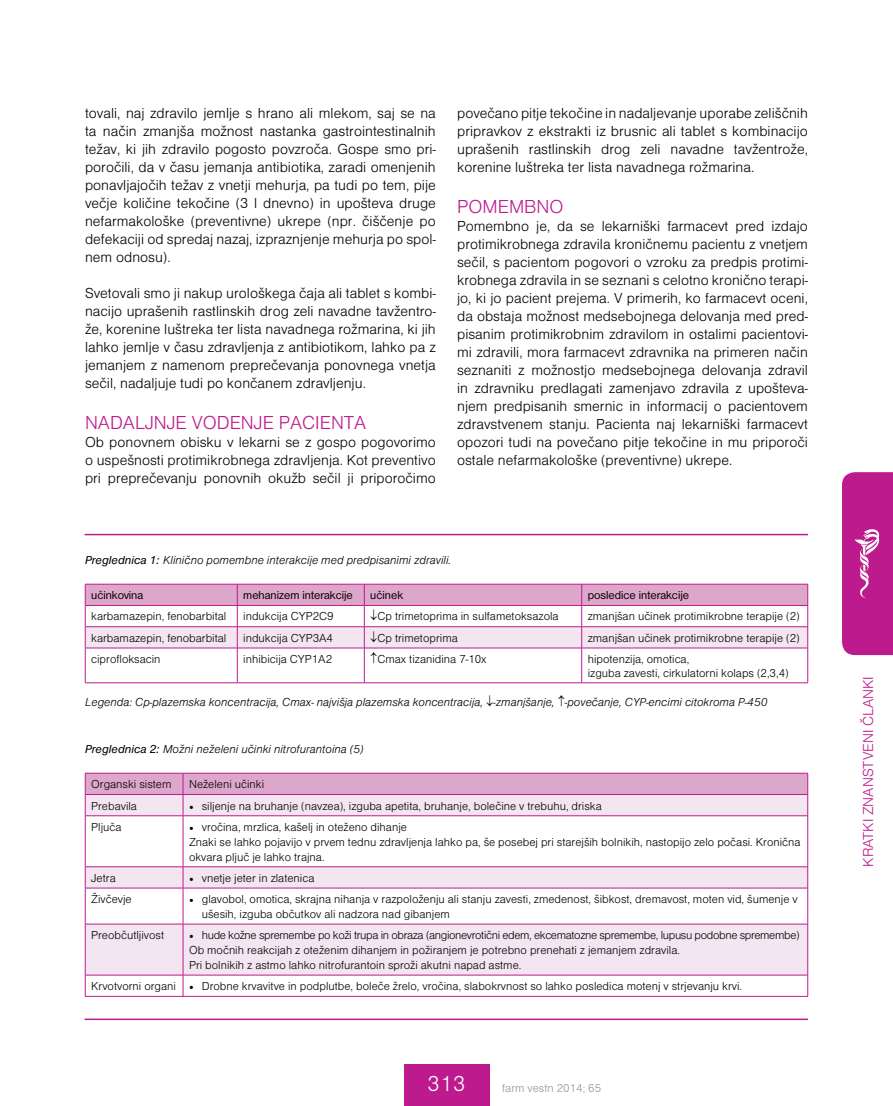
<style>
.page{position:relative;width:893px;height:1106px;background:#fff}
.page>*{position:absolute;margin:0;border:0;box-sizing:border-box;transform-origin:0 0}
.t1{font:22.5px "Nimbus San DEE Ligh";color:#fff}
.t2{font:19.5px "Nimbus San DEE Ligh";color:#bd1a8d}
.body{font:15px/18px "Nimbus San DEE Ligh";color:#000;text-align:justify}
.t3{font:15px "Nimbus San DEE Ligh";color:#bd1a8d}
.t4{font:12px/15px "Nimbus San DEE Ligh";color:#000}
.body-2{font:12px "Nimbus San DEE Ligh Ital";color:#000}
.t5{font:12px "Nimbus San DEE Ligh";letter-spacing:-.03em;color:#000}
.t6{font:12px "Nimbus San DEE";color:#000}
.t7{font:12px "Nimbus San DEE Ligh";color:#939598}
.s1{font-family:"Nimbus San DEE";font-style:italic}
.s2{font-family:"Minion Pro"}
</style>
<div class="page">
<div style="left:404px;top:1064px;width:85px;height:42px;background:#bd1a8d"></div>
<svg style="left:842px;top:472px;width:51px;height:183px;background:#c02693"></svg>
<hr style="left:85px;top:534px;width:723px;height:1px;background:#bd1a8d">
<hr style="left:85px;top:1018px;width:723px;height:2px;background:#bd1a8d">
<svg style="left:86px;top:648px;width:721px;height:34px"></svg>
<hr style="left:85px;top:648px;width:1px;height:34px;background:#bd1a8d">
<hr style="left:85px;top:682px;width:152px;height:1px;background:#bd1a8d">
<hr style="left:237px;top:648px;width:1px;height:34px;background:#bd1a8d">
<hr style="left:364px;top:648px;width:1px;height:34px;background:#bd1a8d">
<hr style="left:581px;top:648px;width:1px;height:34px;background:#bd1a8d">
<hr style="left:807px;top:648px;width:1px;height:34px;background:#bd1a8d">
<hr style="left:237px;top:682px;width:127px;height:1px;background:#bd1a8d">
<hr style="left:364px;top:682px;width:218px;height:1px;background:#bd1a8d">
<hr style="left:582px;top:682px;width:226px;height:1px;background:#bd1a8d">
<svg style="left:85px;top:584px;width:723px;height:64px"></svg>
<hr style="left:237px;top:605px;width:127px;height:1px;background:#bd1a8d">
<hr style="left:364px;top:605px;width:218px;height:1px;background:#bd1a8d">
<hr style="left:582px;top:605px;width:226px;height:1px;background:#bd1a8d">
<svg style="left:86px;top:816px;width:721px;height:180px"></svg>
<hr style="left:85px;top:816px;width:1px;height:50px;background:#bd1a8d">
<hr style="left:183px;top:816px;width:1px;height:50px;background:#bd1a8d">
<hr style="left:807px;top:816px;width:1px;height:50px;background:#bd1a8d">
<hr style="left:85px;top:888px;width:1px;height:35px;background:#bd1a8d">
<hr style="left:183px;top:888px;width:1px;height:35px;background:#bd1a8d">
<hr style="left:807px;top:888px;width:1px;height:35px;background:#bd1a8d">
<svg style="left:85px;top:975px;width:1px;height:21px"></svg>
<hr style="left:85px;top:996px;width:98px;height:1px;background:#bd1a8d">
<svg style="left:183px;top:975px;width:1px;height:21px"></svg>
<svg style="left:807px;top:975px;width:1px;height:21px"></svg>
<hr style="left:183px;top:996px;width:625px;height:1px;background:#bd1a8d">
<hr style="left:85px;top:815px;width:98px;height:1px;background:#bd1a8d">
<svg style="left:85px;top:773px;width:723px;height:42px;background:#e6beda"></svg>
<hr style="left:183px;top:815px;width:625px;height:1px;background:#bd1a8d">
<hr style="left:85px;top:866px;width:98px;height:1px;background:#bd1a8d">
<svg style="left:85px;top:867px;width:1px;height:20px"></svg>
<hr style="left:85px;top:887px;width:98px;height:1px;background:#bd1a8d">
<hr style="left:183px;top:866px;width:625px;height:1px;background:#bd1a8d">
<svg style="left:183px;top:867px;width:1px;height:20px"></svg>
<svg style="left:807px;top:867px;width:1px;height:20px"></svg>
<hr style="left:183px;top:887px;width:625px;height:1px;background:#bd1a8d">
<hr style="left:85px;top:923px;width:98px;height:1px;background:#bd1a8d">
<hr style="left:85px;top:924px;width:1px;height:50px;background:#bd1a8d">
<hr style="left:85px;top:974px;width:98px;height:1px;background:#bd1a8d">
<hr style="left:183px;top:923px;width:625px;height:1px;background:#bd1a8d">
<hr style="left:183px;top:924px;width:1px;height:50px;background:#bd1a8d">
<hr style="left:807px;top:924px;width:1px;height:50px;background:#bd1a8d">
<hr style="left:183px;top:974px;width:625px;height:1px;background:#bd1a8d">
<p class="body" style="left:85px;top:104px;width:352px">tovali, naj zdravilo jemlje s hrano ali mlekom, saj se na ta način zmanjša možnost nastanka gastrointestinalnih težav, ki jih zdravilo pogosto povzroča. Gospe smo pri&shy;poročili, da v času jemanja antibiotika, zaradi omenjenih ponavljajočih težav z vnetji mehurja, pa tudi po tem, pije večje količine tekočine (3 l dnevno) in upošteva druge nefarmakološke (preventivne) ukrepe (npr. čiščenje po defekaciji od spredaj nazaj, izpraznjenje mehurja po spol&shy;nem odnosu).</p>
<p class="body" style="left:85px;top:284px;width:352px">Svetovali smo ji nakup urološkega čaja ali tablet s kombi&shy;nacijo uprašenih rastlinskih drog zeli navadne tavžentro&shy;že, korenine luštreka ter lista navadnega rožmarina, ki jih lahko jemlje v času zdravljenja z antibiotikom, lahko pa z jemanjem z namenom preprečevanja ponovnega vnetja sečil, nadaljuje tudi po končanem zdravljenju.</p>
<p class="t2" style="left:85px;top:412px;width:283px">NADALJNJE VODENJE PACIENTA</p>
<p class="body" style="left:85px;top:433px;width:352px">Ob ponovnem obisku v lekarni se z gospo pogovorimo o uspešnosti protimikrobnega zdravljenja. Kot preventivo pri preprečevanju ponovnih okužb sečil ji priporočimo</p>
<p class="body" style="left:457px;top:104px;width:352px">povečano pitje tekočine in nadaljevanje uporabe zeliščnih pripravkov z ekstrakti iz brusnic ali tablet s kombinacijo uprašenih rastlinskih drog zeli navadne tavžentrože, korenine luštreka ter lista navadnega rožmarina.</p>
<p class="t2" style="left:457px;top:196px;width:108px">POMEMBNO</p>
<p class="body" style="left:457px;top:217px;width:352px">Pomembno je, da se lekarniški farmacevt pred izdajo protimikrobnega zdravila kroničnemu pacientu z vnetjem sečil, s pacientom pogovori o vzroku za predpis protimi&shy;krobnega zdravila in se seznani s celotno kronično terapi&shy;jo, ki jo pacient prejema. V primerih, ko farmacevt oceni, da obstaja možnost medsebojnega delovanja med pred&shy;pisanim protimikrobnim zdravilom in ostalimi pacientovi&shy;mi zdravili, mora farmacevt zdravnika na primeren način seznaniti z možnostjo medsebojnega delovanja zdravil in zdravniku predlagati zamenjavo zdravila z upošteva&shy;njem predpisanih smernic in informacij o pacientovem zdravstvenem stanju. Pacienta naj lekarniški farmacevt opozori tudi na povečano pitje tekočine in mu priporoči ostale nefarmakološke (preventivne) ukrepe.</p>
<p class="body-2" style="left:85px;top:553px;width:368px"><span class="s1">Preglednica 1:</span> Klinično pomembne interakcije med predpisanimi zdravili.</p>
<p class="t6" style="left:91px;top:588px;width:54px">učinkovina</p>
<p class="t6" style="left:243px;top:588px;width:111px">mehanizem interakcije</p>
<p class="t6" style="left:370px;top:588px;width:34px">učinek</p>
<p class="t6" style="left:588px;top:588px;width:103px">posledice interakcije</p>
<p class="t4" style="left:91px;top:609px;width:137px">karbamazepin, fenobarbital</p>
<p class="t4" style="left:243px;top:609px;width:92px">indukcija CYP2C9</p>
<p class="t4" style="left:370px;top:609px;width:190px">↓Cp trimetoprima in sulfametoksazola</p>
<p class="t4" style="left:588px;top:609px;width:213px">zmanjšan učinek protimikrobne terapije (2)</p>
<p class="t4" style="left:91px;top:630px;width:137px">karbamazepin, fenobarbital</p>
<p class="t4" style="left:243px;top:630px;width:91px">indukcija CYP3A4</p>
<p class="t4" style="left:370px;top:630px;width:89px">↓Cp trimetoprima</p>
<p class="t4" style="left:588px;top:630px;width:213px">zmanjšan učinek protimikrobne terapije (2)</p>
<p class="t4" style="left:91px;top:651px;width:71px">ciprofloksacin</p>
<p class="t4" style="left:243px;top:651px;width:90px">inhibicija CYP1A2</p>
<p class="t4" style="left:370px;top:651px;width:118px">↑Cmax tizanidina 7-10x</p>
<p class="t4" style="left:588px;top:651px;width:103px">hipotenzija, omotica,</p>
<p class="t4" style="left:588px;top:665px;width:202px">izguba zavesti, cirkulatorni kolaps (2,3,4)</p>
<p class="body-2" style="left:85px;top:695px;width:684px">Legenda: Cp-plazemska koncentracija, Cmax- najvišja plazemska koncentracija, ↓-zmanjšanje, ↑-povečanje, CYP-encimi citokroma P-450</p>
<p class="body-2" style="left:85px;top:742px;width:280px"><span class="s1">Preglednica 2:</span> Možni neželeni učinki nitrofurantoina (5)</p>
<p class="t4" style="left:91px;top:777px;width:82px">Organski sistem</p>
<p class="t4" style="left:189px;top:777px;width:77px">Neželeni učinki</p>
<p class="t4" style="left:91px;top:798px;width:47px">Prebavila</p>
<p class="t4" style="left:189px;top:798px;width:414px"><span class="s2">•</span> siljenje na bruhanje (navzea), izguba apetita, bruhanje, bolečine v trebuhu, driska</p>
<p class="t4" style="left:91px;top:819px;width:32px">Pljuča</p>
<p class="t4" style="left:189px;top:819px;width:219px"><span class="s2">•</span> vročina, mrzlica, kašelj in oteženo dihanje</p>
<p class="t4" style="left:189px;top:834px;width:613px">Znaki se lahko pojavijo v prvem tednu zdravljenja lahko pa, še posebej pri starejših bolnikih, nastopijo zelo počasi. Kronična okvara pljuč je lahko trajna.</p>
<p class="t4" style="left:91px;top:870px;width:26px">Jetra</p>
<p class="t4" style="left:189px;top:870px;width:127px"><span class="s2">•</span> vnetje jeter in zlatenica</p>
<p class="t4" style="left:91px;top:891px;width:42px">Živčevje</p>
<p class="t4" style="left:202px;top:891px;width:597px;text-indent:-13px"><span class="s2">•</span> glavobol, omotica, skrajna nihanja v razpoloženju ali stanju zavesti, zmedenost, šibkost, dremavost, moten vid, šumenje v ušesih, izguba občutkov ali nadzora nad gibanjem</p>
<p class="t4" style="left:91px;top:927px;width:74px">Preobčutljivost</p>
<p class="t5" style="left:189px;top:928px;width:612px"><span class="s2">•</span> hude kožne spremembe po koži trupa in obraza (angionevrotični edem, ekcematozne spremembe, lupusu podobne spremembe)</p>
<p class="t4" style="left:189px;top:942px;width:492px">Ob močnih reakcijah z oteženim dihanjem in požiranjem je potrebno prenehati z jemanjem zdravila.</p>
<p class="t4" style="left:189px;top:957px;width:334px">Pri bolnikih z astmo lahko nitrofurantoin sproži akutni napad astme.</p>
<p class="t4" style="left:91px;top:978px;width:86px">Krvotvorni organi</p>
<p class="t4" style="left:189px;top:978px;width:555px"><span class="s2">•</span> Drobne krvavitve in podplutbe, boleče žrelo, vročina, slabokrvnost so lahko posledica motenj v strjevanju krvi.</p>
<p class="t1" style="left:428px;top:1071px;width:39px">313</p>
<p class="t7" style="left:502px;top:1081px;width:101px">farm vestn 2014; 65</p>
<p class="t3" style="left:860px;top:866px;width:192px;rotate:-90deg">KRATKI ZNANSTVENI ČLANKI</p>
</div>
